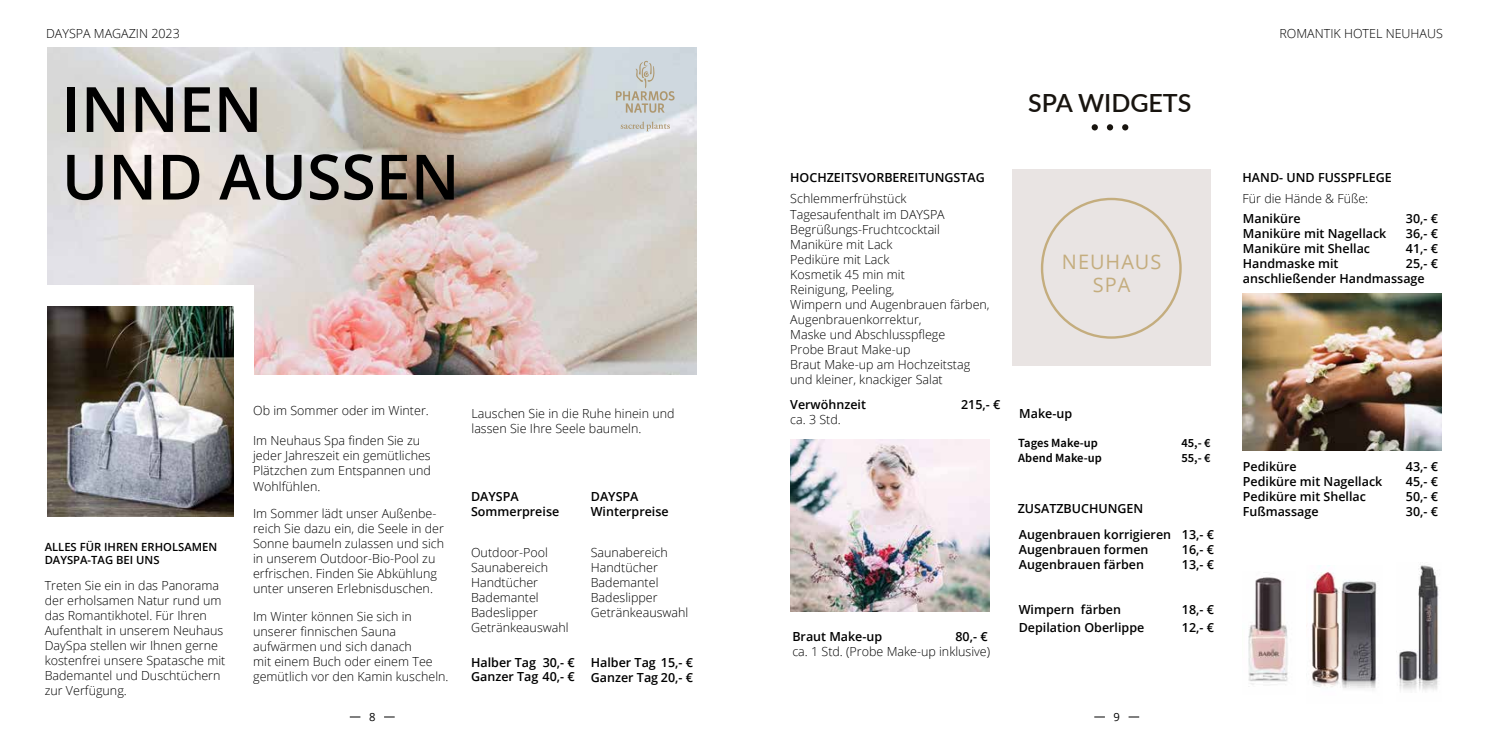
<style>
.page{position:relative;width:1489px;height:745px;background:#fff}
.page>*{position:absolute;margin:0;border:0;box-sizing:border-box;transform-origin:0 0}
.t1{font:600 62.5px/67.5px "Open Sans";color:#000}
.t2{font:600 25px "Lato";color:#18140f}
.t3{font:19.88px/23.6px "Open Sans";letter-spacing:.05em;color:#c4ad7e;text-align:center}
.t4{font:300 12.5px/15px "Open Sans";color:#000}
.t5{font:600 12.5px/15px "Open Sans";color:#000}
.t6{font:600 12.5px "Source Sans Pro";color:#000}
.t7{font:600 11.25px/13.5px "Open Sans";color:#000}
.t8{font:11.25px "Open Sans";color:#000}
</style>
<div class="page">
<img style="left:790px;top:439px;width:199px;height:171px">
<img style="left:47px;top:48px;width:649px;height:326px">
<div style="left:35px;top:285px;width:218px;height:178px;background:#fff"></div>
<img style="left:48px;top:306px;width:185px;height:210px">
<svg style="left:1091px;top:124px;width:6px;height:6px"></svg>
<svg style="left:1106px;top:124px;width:7px;height:6px"></svg>
<svg style="left:1122px;top:124px;width:6px;height:6px"></svg>
<img style="left:1242px;top:293px;width:198px;height:157px">
<img style="left:1248px;top:577px;width:40px;height:110px">
<img style="left:1396px;top:565px;width:43px;height:126px">
<img style="left:1306px;top:565px;width:71px;height:125px">
<div style="left:1011px;top:169px;width:199px;height:196px;background:#e9e4e3"></div>
<svg style="left:616px;top:61px;width:58px;height:52px;background:#c9ccca"></svg>
<svg style="left:620px;top:121px;width:50px;height:10px"></svg>
<p class="t4" style="left:46px;top:26px;width:135px">DAYSPA MAGAZIN 2023</p>
<p class="t4" style="left:1279px;top:26px;width:165px">ROMANTIK HOTEL NEUHAUS</p>
<h1 class="t1" style="left:62px;top:74px;width:399px">INNEN<br>UND AUSSEN</h1>
<p class="t7" style="left:45px;top:539px;width:174px">ALLES FÜR IHREN ERHOLSAMEN<br>DAYSPA-TAG BEI UNS</p>
<p class="t4" style="left:45px;top:577px;width:182px">Treten Sie ein in das Panorama der erholsamen Natur rund um das Romantikhotel. Für Ihren<br>Aufenthalt in unserem Neuhaus<br>DaySpa stellen wir Ihnen gerne kostenfrei unsere Spatasche mit<br>Bademantel und Duschtüchern zur Verfügung.</p>
<p class="t4" style="left:253px;top:403px;width:177px">Ob im Sommer oder im Winter.</p>
<p class="t4" style="left:253px;top:433px;width:179px">Im Neuhaus Spa finden Sie zu jeder Jahreszeit ein gemütliches<br>Plätzchen zum Entspannen und<br>Wohlfühlen.</p>
<p class="t4" style="left:253px;top:505px;width:192px">Im Sommer lädt unser Außenbe&shy;reich Sie dazu ein, die Seele in der<br>Sonne baumeln zulassen und sich in unserem Outdoor-Bio-Pool zu erfrischen. Finden Sie Abkühlung unter unseren Erlebnisduschen.</p>
<p class="t4" style="left:253px;top:608px;width:197px">Im Winter können Sie sich in unserer finnischen Sauna aufwärmen und sich danach<br>mit einem Buch oder einem Tee gemütlich vor den Kamin kuscheln.</p>
<p class="t4" style="left:471px;top:405px;width:204px">Lauschen Sie in die Ruhe hinein und lassen Sie Ihre Seele baumeln.</p>
<p class="t5" style="left:471px;top:488px;width:90px">DAYSPA<br>Sommerpreise</p>
<p class="t4" style="left:471px;top:544px;width:99px">Outdoor-Pool<br>Saunabereich<br>Handtücher<br>Bademantel<br>Badeslipper<br>Getränkeauswahl</p>
<p class="t5" style="left:471px;top:655px;width:105px;line-height:13.8px">Halber Tag 30,- €<br>Ganzer Tag 40,- €</p>
<p class="t5" style="left:591px;top:488px;width:79px">DAYSPA<br>Winterpreise</p>
<p class="t4" style="left:591px;top:544px;width:99px">Saunabereich<br>Handtücher<br>Bademantel<br>Badeslipper<br>Getränkeauswahl</p>
<p class="t5" style="left:591px;top:654px;width:104px">Halber Tag 15,- €<br>Ganzer Tag 20,- €</p>
<h2 class="t2" style="left:1028px;top:84px;width:165px">SPA WIDGETS</h2>
<p class="t5" style="left:790px;top:170px;width:196px">HOCHZEITSVORBEREITUNGSTAG</p>
<p class="t4" style="left:790px;top:191px;width:201px">Schlemmerfrühstück<br>Tagesaufenthalt im DAYSPA<br>Begrüßungs-Fruchtcocktail<br>Maniküre mit Lack<br>Pediküre mit Lack<br>Kosmetik 45 min mit<br>Reinigung, Peeling,<br>Wimpern und Augenbrauen färben,<br>Augenbrauenkorrektur,<br>Maske und Abschlusspflege<br>Probe Braut Make-up<br>Braut Make-up am Hochzeitstag und kleiner, knackiger Salat</p>
<p class="t5" style="left:790px;top:396px;width:77px">Verwöhnzeit</p>
<p class="t5" style="left:961px;top:396px;width:41px">215,- €</p>
<p class="t4" style="left:790px;top:411px;width:52px">ca. 3 Std.</p>
<p class="t5" style="left:792px;top:628px;width:91px">Braut Make-up</p>
<p class="t5" style="left:955px;top:628px;width:34px">80,- €</p>
<p class="t4" style="left:792px;top:643px;width:199px">ca. 1 Std. (Probe Make-up inklusive)</p>
<h3 class="t3" style="left:1061px;top:249px;width:101px">NEUHAUS<br>SPA</h3>
<p class="t5" style="left:1019px;top:405px;width:54px">Make-up</p>
<p class="t6" style="left:1018px;top:434px;width:81px">Tages Make-up</p>
<p class="t6" style="left:1181px;top:434px;width:31px">45,- €</p>
<p class="t6" style="left:1018px;top:449px;width:85px">Abend Make-up</p>
<p class="t6" style="left:1181px;top:449px;width:31px">55,- €</p>
<p class="t5" style="left:1017px;top:500px;width:127px">ZUSATZBUCHUNGEN</p>
<p class="t5" style="left:1018px;top:526px;width:197px">Augenbrauen korrigieren 13,- €<br>Augenbrauen formen</p>
<p class="t5" style="left:1181px;top:541px;width:34px">16,- €</p>
<p class="t5" style="left:1018px;top:556px;width:127px">Augenbrauen färben</p>
<p class="t5" style="left:1181px;top:556px;width:34px">13,- €</p>
<p class="t5" style="left:1018px;top:601px;width:104px">Wimpern färben</p>
<p class="t5" style="left:1181px;top:601px;width:34px">18,- €</p>
<p class="t5" style="left:1018px;top:619px;width:127px">Depilation Oberlippe</p>
<p class="t5" style="left:1181px;top:619px;width:34px">12,- €</p>
<p class="t8" style="left:369px;top:708px;width:8px">8</p>
<p class="t8" style="left:1113px;top:708px;width:8px">9</p>
<p class="t5" style="left:1242px;top:169px;width:151px">HAND- UND FUSSPFLEGE</p>
<p class="t4" style="left:1242px;top:191px;width:127px">Für die Hände &amp; Füße:</p>
<p class="t5" style="left:1242px;top:210px;width:59px">Maniküre</p>
<p class="t5" style="left:1405px;top:210px;width:34px">30,- €</p>
<p class="t5" style="left:1242px;top:225px;width:145px">Maniküre mit Nagellack</p>
<p class="t5" style="left:1405px;top:225px;width:34px">36,- €</p>
<p class="t5" style="left:1242px;top:240px;width:129px">Maniküre mit Shellac</p>
<p class="t5" style="left:1405px;top:240px;width:34px">41,- €</p>
<p class="t5" style="left:1242px;top:255px;width:97px">Handmaske mit</p>
<p class="t5" style="left:1242px;top:255px;width:197px;text-indent:163px">25,- € anschließender Handmassage</p>
<p class="t5" style="left:1242px;top:458px;width:55px">Pediküre</p>
<p class="t5" style="left:1405px;top:458px;width:34px">43,- €</p>
<p class="t5" style="left:1242px;top:473px;width:141px">Pediküre mit Nagellack</p>
<p class="t5" style="left:1405px;top:473px;width:34px">45,- €</p>
<p class="t5" style="left:1242px;top:488px;width:125px">Pediküre mit Shellac</p>
<p class="t5" style="left:1405px;top:488px;width:34px">50,- €</p>
<p class="t5" style="left:1242px;top:503px;width:77px">Fußmassage</p>
<p class="t5" style="left:1405px;top:503px;width:34px">30,- €</p>
</div>
